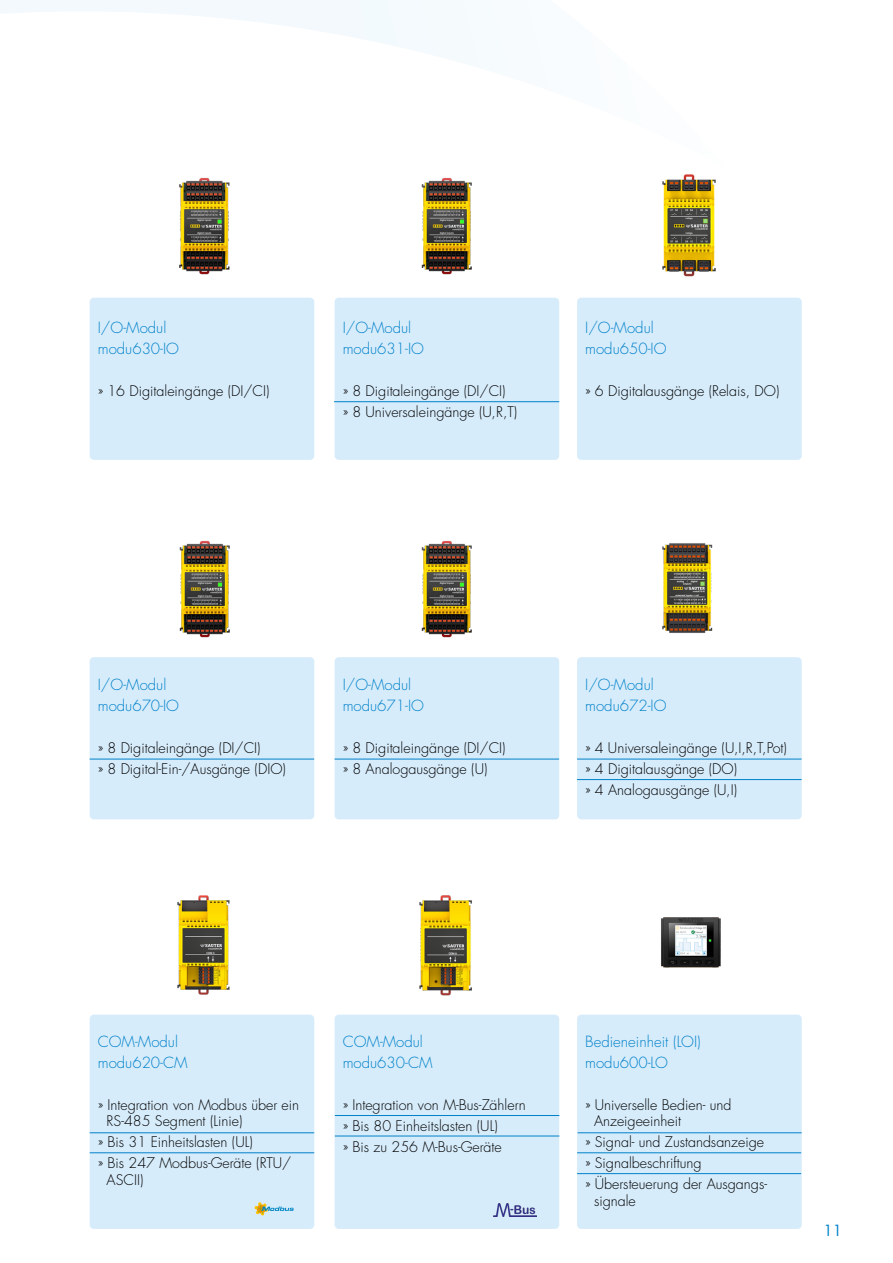
<style>
.page{position:relative;width:893px;height:1263px;background:#fff}
.page>*{position:absolute;margin:0;border:0;box-sizing:border-box;transform-origin:0 0}
.t1{font:300 15px/21px "Futura LT Pro";color:#0081c9}
.t2{font:15px "Futura LT Pro";color:#0081c9}
.t3{font:300 14.25px/21px "Futura LT Pro";color:#000}
</style>
<div class="page">
<svg style="left:0;top:0;width:727px;height:459px"></svg>
<img style="left:131px;top:168px;width:146px;height:111px">
<img style="left:373px;top:168px;width:146px;height:111px">
<img style="left:650px;top:168px;width:77px;height:111px">
<img style="left:179px;top:540px;width:51px;height:98px">
<img style="left:421px;top:540px;width:51px;height:98px">
<img style="left:662px;top:543px;width:51px;height:90px">
<img style="left:177px;top:895px;width:53px;height:100px">
<img style="left:419px;top:895px;width:53px;height:101px">
<img style="left:661px;top:917px;width:60px;height:51px">
<div style="left:90px;top:298px;width:224px;height:162px;background:#d7ecfb;border-radius:4px"></div>
<div style="left:335px;top:298px;width:224px;height:162px;background:#d7ecfb;border-radius:4px"></div>
<hr style="left:334px;top:401px;width:225px;height:1px;background:#0081c9">
<div style="left:577px;top:298px;width:225px;height:162px;background:#d7ecfb;border-radius:4px"></div>
<div style="left:90px;top:657px;width:224px;height:162px;background:#d7ecfb;border-radius:4px"></div>
<hr style="left:90px;top:759px;width:224px;height:1px;background:#0081c9">
<div style="left:335px;top:657px;width:224px;height:162px;background:#d7ecfb;border-radius:4px"></div>
<hr style="left:335px;top:759px;width:224px;height:1px;background:#0081c9">
<div style="left:577px;top:657px;width:225px;height:162px;background:#d7ecfb;border-radius:4px"></div>
<hr style="left:577px;top:759px;width:224px;height:1px;background:#0081c9">
<hr style="left:577px;top:779px;width:224px;height:1px;background:#0081c9">
<div style="left:90px;top:1015px;width:224px;height:214px;background:#d7ecfb;border-radius:4px"></div>
<hr style="left:90px;top:1132px;width:224px;height:1px;background:#0081c9">
<hr style="left:90px;top:1152px;width:224px;height:1px;background:#0081c9">
<div style="left:335px;top:1015px;width:224px;height:214px;background:#d7ecfb;border-radius:4px"></div>
<hr style="left:335px;top:1115px;width:224px;height:1px;background:#0081c9">
<hr style="left:335px;top:1136px;width:224px;height:1px;background:#0081c9">
<div style="left:577px;top:1015px;width:225px;height:214px;background:#d7ecfb;border-radius:4px"></div>
<hr style="left:578px;top:1132px;width:224px;height:1px;background:#0081c9">
<hr style="left:577px;top:1173px;width:224px;height:1px;background:#0081c9">
<hr style="left:577px;top:1152px;width:224px;height:1px;background:#0081c9">
<svg style="left:255px;top:1202px;width:39px;height:13px"></svg>
<img style="left:493px;top:1203px;width:43px;height:14px">
<p class="t1" style="left:98px;top:317px;width:83px">I/O-Modul modu630-IO</p>
<p class="t3" style="left:98px;top:380px;width:173px">» 16 Digitaleingänge (DI/CI)</p>
<p class="t1" style="left:343px;top:317px;width:83px">I/O-Modul modu631-IO</p>
<p class="t3" style="left:343px;top:380px;width:176px">» 8 Digitaleingänge (DI/CI)<br>» 8 Universaleingänge (U,R,T)</p>
<p class="t1" style="left:585px;top:317px;width:83px">I/O-Modul modu650-IO</p>
<p class="t3" style="left:585px;top:380px;width:196px">» 6 Digitalausgänge (Relais, DO)</p>
<p class="t1" style="left:98px;top:674px;width:83px">I/O-Modul modu670-IO</p>
<p class="t3" style="left:98px;top:737px;width:190px">» 8 Digitaleingänge (DI/CI)<br>» 8 Digital-Ein-/Ausgänge (DIO)</p>
<p class="t1" style="left:343px;top:674px;width:83px">I/O-Modul modu671-IO</p>
<p class="t3" style="left:343px;top:737px;width:164px">» 8 Digitaleingänge (DI/CI) » 8 Analogausgänge (U)</p>
<p class="t1" style="left:585px;top:674px;width:83px">I/O-Modul modu672-IO</p>
<p class="t3" style="left:585px;top:737px;width:203px">» 4 Universaleingänge (U,I,R,T,Pot) » 4 Digitalausgänge (DO)<br>» 4 Analogausgänge (U,I)</p>
<p class="t1" style="left:98px;top:1031px;width:91px">COM-Modul modu620-CM</p>
<p class="t3" style="left:107px;top:1096px;width:194px;line-height:16.5px;text-indent:-9px">» Integration von Modbus über ein<br>RS-485 Segment (Linie)</p>
<p class="t3" style="left:98px;top:1131px;width:195px">» Bis 31 Einheitslasten (UL)<br>» Bis 247 Modbus-Geräte (RTU/</p>
<p class="t3" style="left:107px;top:1169px;width:38px">ASCII)</p>
<p class="t1" style="left:343px;top:1031px;width:91px">COM-Modul modu630-CM</p>
<p class="t3" style="left:343px;top:1094px;width:184px">» Integration von M-Bus-Zählern » Bis 80 Einheitslasten (UL)<br>» Bis zu 256 M-Bus-Geräte</p>
<p class="t1" style="left:585px;top:1031px;width:117px">Bedieneinheit (LOI) modu600-LO</p>
<p class="t3" style="left:594px;top:1096px;width:139px;line-height:16.5px;text-indent:-9px">» Universelle Bedien- und<br>Anzeigeeinheit</p>
<p class="t3" style="left:585px;top:1131px;width:183px">» Signal- und Zustandsanzeige » Signalbeschriftung<br>» Übersteuerung der Ausgangs-</p>
<p class="t3" style="left:594px;top:1190px;width:43px">signale</p>
<p class="t2" style="left:823px;top:1220px;width:20px">11</p>
</div>
